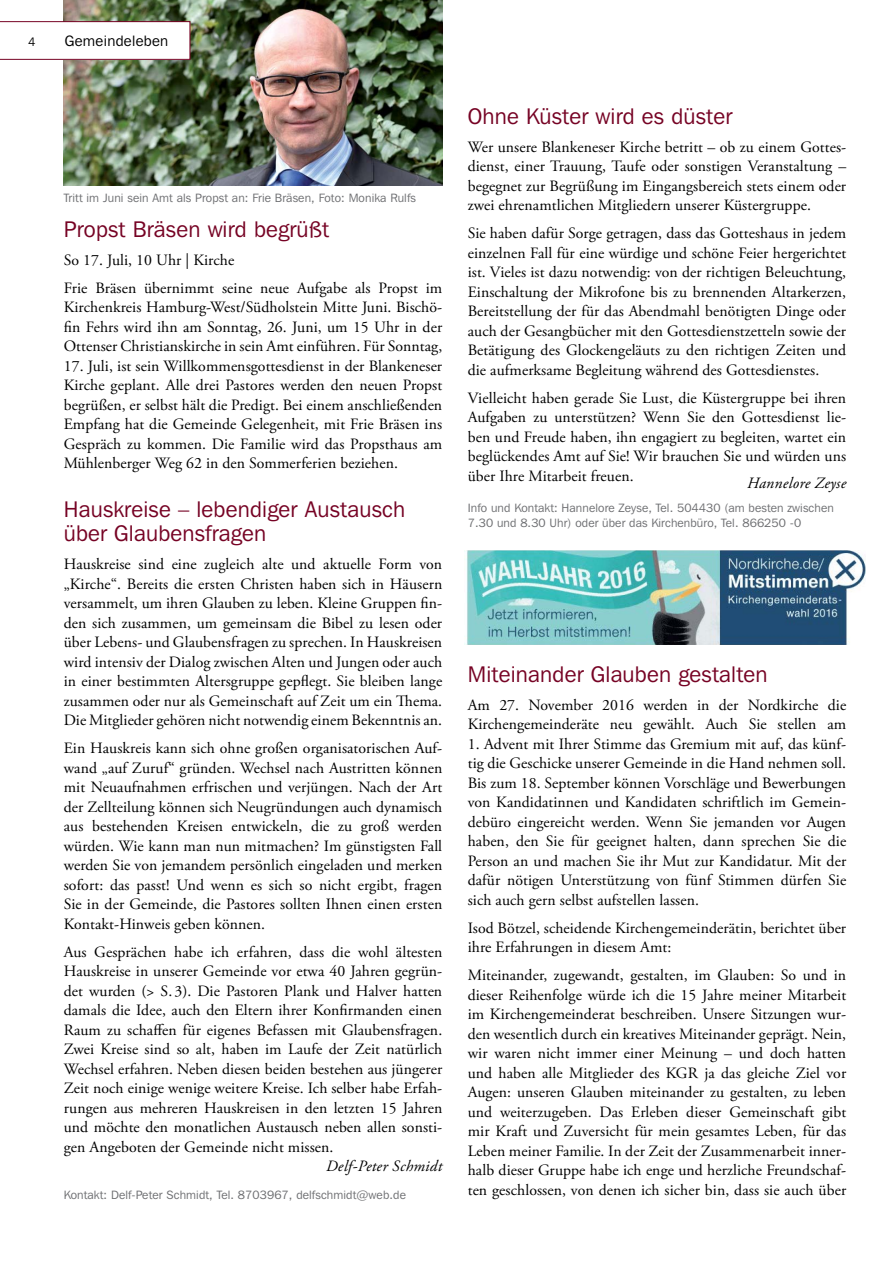
<style>
.page{position:relative;width:893px;height:1263px;background:#fff}
.page>*{position:absolute;margin:0;border:0;box-sizing:border-box;transform-origin:0 0}
.t1{font:22.5px/24.8px "Franklin Gothic IT Cby BT";letter-spacing:.01em;color:#760324}
.t2{font:15.75px/19.5px "Adobe Garamond Pro";letter-spacing:.005em;color:#000;text-align:justify}
.t3{font:italic 15.75px "Adobe Garamond Pro";letter-spacing:.02em;color:#000}
.t4{font:15px "Franklin Gothic IT Cby BT";letter-spacing:.02em;color:#000}
.t5{font:12px/15px "Franklin Gothic IT Cby BT";letter-spacing:.01em;color:#6d6e71}
.t6{font:12px "Franklin Gothic IT Cby BT";color:#000}
</style>
<div class="page">
<img style="left:64px;top:0;width:378px;height:186px">
<img style="left:464px;top:551px;width:401px;height:93px">
<svg style="left:0;top:21px;width:190px;height:39px"></svg>
<p class="t6" style="left:28px;top:35px;width:9px">4</p>
<p class="t4" style="left:65px;top:32px;width:105px">Gemeindeleben</p>
<p class="t5" style="left:64px;top:190px;width:354px">Tritt im Juni sein Amt als Propst an: Frie Bräsen, Foto: Monika Rulfs</p>
<h1 class="t1" style="left:64px;top:216px;width:267px">Propst Bräsen wird begrüßt</h1>
<p class="t2" style="left:64px;top:246px;width:380px;line-height:28px">So 17. Juli, 10 Uhr | Kirche<br>Frie Bräsen übernimmt seine neue Aufgabe als Propst im</p>
<p class="t2" style="left:64px;top:298px;width:380px">Kirchenkreis Hamburg-West/Südholstein Mitte Juni. Bischö&shy;fin Fehrs wird ihn am Sonntag, 26. Juni, um 15 Uhr in der Ottenser Christianskirche in sein Amt einführen. Für Sonntag,</p>
<p class="t2" style="left:64px;top:357px;width:380px">17. Juli, ist sein Willkommensgottesdienst in der Blankeneser Kirche geplant. Alle drei Pastores werden den neuen Propst begrüßen, er selbst hält die Predigt. Bei einem anschließenden Empfang hat die Gemeinde Gelegenheit, mit Frie Bräsen ins Gespräch zu kommen. Die Familie wird das Propsthaus am Mühlenberger Weg 62 in den Sommerferien beziehen.</p>
<h1 class="t1" style="left:64px;top:496px;width:343px">Hauskreise – lebendiger Austausch über Glaubensfragen</h1>
<p class="t2" style="left:64px;top:555px;width:380px">Hauskreise sind eine zugleich alte und aktuelle Form von „Kirche“. Bereits die ersten Christen haben sich in Häusern versammelt, um ihren Glauben zu leben. Kleine Gruppen fin&shy;den sich zusammen, um gemeinsam die Bibel zu lesen oder über Lebens- und Glaubensfragen zu sprechen. In Hauskreisen wird intensiv der Dialog zwischen Alten und Jungen oder auch in einer bestimmten Altersgruppe gepflegt. Sie bleiben lange zusammen oder nur als Gemeinschaft auf Zeit um ein Thema.<br>Die Mitglieder gehören nicht notwendig einem Bekenntnis an.</p>
<p class="t2" style="left:64px;top:739px;width:380px">Ein Hauskreis kann sich ohne großen organisatorischen Auf&shy;wand „auf Zuruf“ gründen. Wechsel nach Austritten können mit Neuaufnahmen erfrischen und verjüngen. Nach der Art der Zellteilung können sich Neugründungen auch dynamisch aus bestehenden Kreisen entwickeln, die zu groß werden würden. Wie kann man nun mitmachen? Im günstigsten Fall werden Sie von jemandem persönlich eingeladen und merken sofort: das passt! Und wenn es sich so nicht ergibt, fragen Sie in der Gemeinde, die Pastores sollten Ihnen einen ersten Kontakt-Hinweis geben können.</p>
<p class="t2" style="left:64px;top:943px;width:380px">Aus Gesprächen habe ich erfahren, dass die wohl ältesten Hauskreise in unserer Gemeinde vor etwa 40 Jahren gegrün&shy;det wurden (&gt; S. 3). Die Pastoren Plank und Halver hatten damals die Idee, auch den Eltern ihrer Konfirmanden einen Raum zu schaffen für eigenes Befassen mit Glaubensfragen.<br>Zwei Kreise sind so alt, haben im Laufe der Zeit natürlich Wechsel erfahren. Neben diesen beiden bestehen aus jüngerer Zeit noch einige wenige weitere Kreise. Ich selber habe Erfah&shy;rungen aus mehreren Hauskreisen in den letzten 15 Jahren und möchte den monatlichen Austausch neben allen sonsti&shy;gen Angeboten der Gemeinde nicht missen.</p>
<p class="t3" style="left:326px;top:1157px;width:118px">Delf-Peter Schmidt</p>
<p class="t5" style="left:64px;top:1187px;width:344px">Kontakt: Delf-Peter Schmidt, Tel. 8703967, delfschmidt@web.de</p>
<h1 class="t1" style="left:468px;top:103px;width:266px">Ohne Küster wird es düster</h1>
<p class="t2" style="left:468px;top:137px;width:380px">Wer unsere Blankeneser Kirche betritt – ob zu einem Gottes&shy;dienst, einer Trauung, Taufe oder sonstigen Veranstaltung – begegnet zur Begrüßung im Eingangsbereich stets einem oder zwei ehrenamtlichen Mitgliedern unserer Küstergruppe.</p>
<p class="t2" style="left:468px;top:224px;width:380px">Sie haben dafür Sorge getragen, dass das Gotteshaus in jedem einzelnen Fall für eine würdige und schöne Feier hergerichtet ist. Vieles ist dazu notwendig: von der richtigen Beleuchtung, Einschaltung der Mikrofone bis zu brennenden Altarkerzen, Bereitstellung der für das Abendmahl benötigten Dinge oder auch der Gesangbücher mit den Gottesdienstzetteln sowie der Betätigung des Glockengeläuts zu den richtigen Zeiten und die aufmerksame Begleitung während des Gottesdienstes.</p>
<p class="t2" style="left:468px;top:388px;width:380px">Vielleicht haben gerade Sie Lust, die Küstergruppe bei ihren Aufgaben zu unterstützen? Wenn Sie den Gottesdienst lie&shy;ben und Freude haben, ihn engagiert zu begleiten, wartet ein beglückendes Amt auf Sie! Wir brauchen Sie und würden uns über Ihre Mitarbeit freuen.</p>
<p class="t3" style="left:747px;top:474px;width:101px">Hannelore Zeyse</p>
<p class="t5" style="left:468px;top:500px;width:368px">Info und Kontakt: Hannelore Zeyse, Tel. 504430 (am besten zwischen<br>7.30 und 8.30 Uhr) oder über das Kirchenbüro, Tel. 866250 -0</p>
<h1 class="t1" style="left:468px;top:661px;width:301px">Miteinander Glauben gestalten</h1>
<p class="t2" style="left:468px;top:695px;width:380px">Am 27. November 2016 werden in der Nordkirche die<br>Kirchengemeinderäte neu gewählt. Auch Sie stellen am</p>
<p class="t2" style="left:468px;top:734px;width:380px">1. Advent mit Ihrer Stimme das Gremium mit auf, das künf&shy;tig die Geschicke unserer Gemeinde in die Hand nehmen soll.<br>Bis zum 18. September können Vorschläge und Bewerbungen von Kandidatinnen und Kandidaten schriftlich im Gemein&shy;debüro eingereicht werden. Wenn Sie jemanden vor Augen haben, den Sie für geeignet halten, dann sprechen Sie die Person an und machen Sie ihr Mut zur Kandidatur. Mit der dafür nötigen Unterstützung von fünf Stimmen dürfen Sie sich auch gern selbst aufstellen lassen.</p>
<p class="t2" style="left:468px;top:918px;width:380px">Isod Bötzel, scheidende Kirchengemeinderätin, berichtet über ihre Erfahrungen in diesem Amt:</p>
<p class="t2" style="left:468px;top:966px;width:380px">Miteinander, zugewandt, gestalten, im Glauben: So und in dieser Reihenfolge würde ich die 15 Jahre meiner Mitarbeit im Kirchengemeinderat beschreiben. Unsere Sitzungen wur&shy;den wesentlich durch ein kreatives Miteinander geprägt. Nein, wir waren nicht immer einer Meinung – und doch hatten und haben alle Mitglieder des KGR ja das gleiche Ziel vor Augen: unseren Glauben miteinander zu gestalten, zu leben und weiterzugeben. Das Erleben dieser Gemeinschaft gibt mir Kraft und Zuversicht für mein gesamtes Leben, für das Leben meiner Familie. In der Zeit der Zusammenarbeit inner&shy;halb dieser Gruppe habe ich enge und herzliche Freundschaf&shy;ten geschlossen, von denen ich sicher bin, dass sie auch über</p>
</div>
